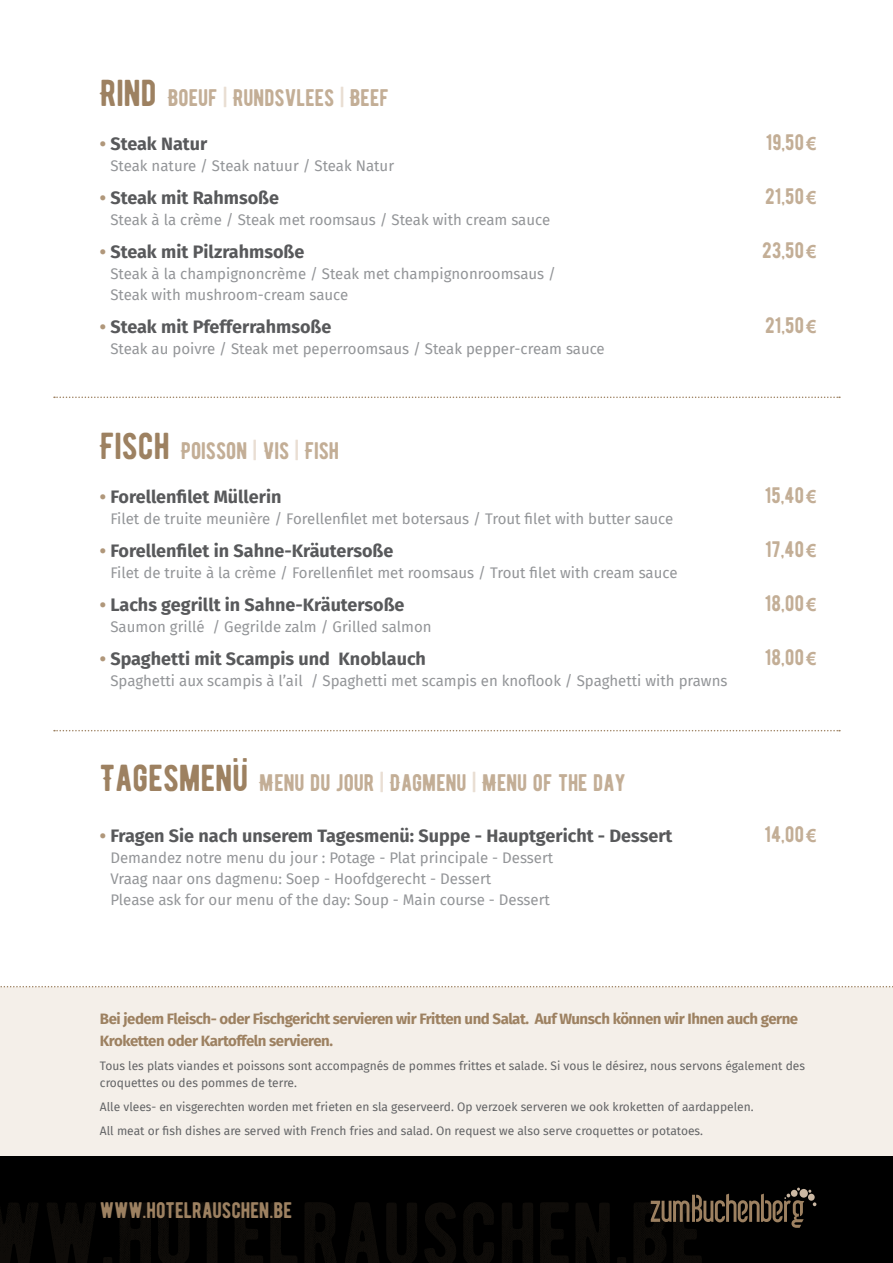
<style>
.page{position:relative;width:893px;height:1263px;background:#fff}
.page>*{position:absolute;margin:0;border:0;box-sizing:border-box;transform-origin:0 0}
.t1{font:37.5px "BERNIERREGULAR";color:#9d8161}
.t2{font:24px "BERNIERREGULAR";color:#c3ae96}
.t3{font:22.5px "BERNIERREGULAR";color:#c3ae96}
.t4{font:22.5px "BERNIERREGULAR";color:#9d8161}
.t5{font:700 18px "Fira Sans";color:#58595b}
.t6{font:15px/21px "Fira Sans";color:#939598}
.t7{font:700 15px/22.5px "Fira Sans";letter-spacing:-.03em;color:#9d8161}
.t8{font:12px/16.5px "Fira Sans";color:#636466}
.s1{font-size:37.5px;color:#9d8161}
.s2{color:#e9ded3}
.s3{color:#b0977a}
.s4{font-family:"Arial";font-weight:700;font-size:18px}
</style>
<div class="page">
<div style="left:0;top:987px;width:893px;height:183px;background:#f4efe9"></div>
<svg style="left:54px;top:730px;width:786px;height:1px"></svg>
<svg style="left:0;top:986px;width:893px;height:1px"></svg>
<svg style="left:54px;top:396px;width:786px;height:2px"></svg>
<div style="left:0;top:1156px;width:893px;height:107px;background:#000"></div>
<svg style="left:651px;top:1187px;width:165px;height:41px"></svg>
<h2 class="t2" style="left:100px;top:78px;width:290px"><span class="s1">RIND</span> BOEUF <span class="s2">|</span> RUNDSVLEES <span class="s2">|</span> BEEF</h2>
<p class="t5" style="left:100px;top:128px;width:109px"><span class="s3">•</span> Steak Natur</p>
<h3 class="t3" style="left:766px;top:123px;width:52px">19,50<span class="s4">€</span></h3>
<p class="t6" style="left:110px;top:155px;width:285px">Steak nature / Steak natuur / Steak Natur</p>
<p class="t5" style="left:100px;top:182px;width:181px"><span class="s3">•</span> Steak mit Rahmsoße</p>
<h3 class="t3" style="left:765px;top:177px;width:53px">21,50<span class="s4">€</span></h3>
<p class="t6" style="left:110px;top:209px;width:441px">Steak à la crème / Steak met roomsaus / Steak with cream sauce</p>
<p class="t5" style="left:100px;top:236px;width:206px"><span class="s3">•</span> Steak mit Pilzrahmsoße</p>
<h3 class="t3" style="left:762px;top:231px;width:56px">23,50<span class="s4">€</span></h3>
<p class="t6" style="left:110px;top:263px;width:447px">Steak à la champignoncrème / Steak met champignonroomsaus /<br>Steak with mushroom-cream sauce</p>
<p class="t5" style="left:100px;top:311px;width:233px"><span class="s3">•</span> Steak mit Pfefferrahmsoße</p>
<h3 class="t3" style="left:765px;top:306px;width:53px">21,50<span class="s4">€</span></h3>
<p class="t6" style="left:110px;top:338px;width:496px">Steak au poivre / Steak met peperroomsaus / Steak pepper-cream sauce</p>
<h2 class="t2" style="left:100px;top:431px;width:241px"><span class="s1">FISCH</span> POISSON <span class="s2">|</span> VIS <span class="s2">|</span> FISH</h2>
<p class="t5" style="left:100px;top:482px;width:183px"><span class="s3">•</span> Forellenfilet Müllerin</p>
<h3 class="t3" style="left:765px;top:477px;width:53px">15,40<span class="s4">€</span></h3>
<p class="t6" style="left:110px;top:508px;width:564px">Filet de truite meunière / Forellenfilet met botersaus / Trout filet with butter sauce</p>
<p class="t5" style="left:100px;top:536px;width:295px"><span class="s3">•</span> Forellenfilet in Sahne-Kräutersoße</p>
<h3 class="t3" style="left:765px;top:531px;width:53px">17,40<span class="s4">€</span></h3>
<p class="t6" style="left:110px;top:562px;width:569px">Filet de truite à la crème / Forellenfilet met roomsaus / Trout filet with cream sauce</p>
<p class="t5" style="left:100px;top:590px;width:306px"><span class="s3">•</span> Lachs gegrillt in Sahne-Kräutersoße</p>
<h3 class="t3" style="left:765px;top:585px;width:53px">18,00<span class="s4">€</span></h3>
<p class="t6" style="left:110px;top:616px;width:323px">Saumon grillé / Gegrilde zalm / Grilled salmon</p>
<p class="t5" style="left:100px;top:644px;width:328px"><span class="s3">•</span> Spaghetti mit Scampis und Knoblauch</p>
<h3 class="t3" style="left:765px;top:639px;width:53px">18,00<span class="s4">€</span></h3>
<p class="t6" style="left:110px;top:670px;width:619px">Spaghetti aux scampis à l’ail / Spaghetti met scampis en knoflook / Spaghetti with prawns</p>
<h1 class="t1" style="left:278px;top:756px;width:8px;rotate:90deg">:</h1>
<h2 class="t2" style="left:100px;top:763px;width:527px"><span class="s1">TAGESMENU</span> MENU DU JOUR <span class="s2">|</span> DAGMENU <span class="s2">|</span> MENU OF THE DAY</h2>
<p class="t5" style="left:100px;top:821px;width:574px"><span class="s3">•</span> Fragen Sie nach unserem Tagesmenü: Suppe - Hauptgericht - Dessert</p>
<h3 class="t3" style="left:764px;top:816px;width:54px">14,00<span class="s4">€</span></h3>
<p class="t6" style="left:110px;top:847px;width:444px">Demandez notre menu du jour : Potage - Plat principale - Dessert<br>Vraag naar ons dagmenu: Soep - Hoofdgerecht - Dessert<br>Please ask for our menu of the day: Soup - Main course - Dessert</p>
<p class="t7" style="left:100px;top:1006px;width:700px">Bei jedem Fleisch- oder Fischgericht servieren wir Fritten und Salat. Auf Wunsch können wir Ihnen auch gerne<br>Kroketten oder Kartoffeln servieren.</p>
<p class="t8" style="left:100px;top:1057px;width:707px">Tous les plats viandes et poissons sont accompagnés de pommes frittes et salade. Si vous le désirez, nous servons également des croquettes ou des pommes de terre.</p>
<p class="t8" style="left:100px;top:1094px;width:655px;line-height:24px">Alle vlees- en visgerechten worden met frieten en sla geserveerd. Op verzoek serveren we ook kroketten of aardappelen.<br>All meat or fish dishes are served with French fries and salad. On request we also serve croquettes or potatoes.</p>
<h3 class="t4" style="left:100px;top:1192px;width:194px">WWW.HOTELRAUSCHEN.BE</h3>
</div>
